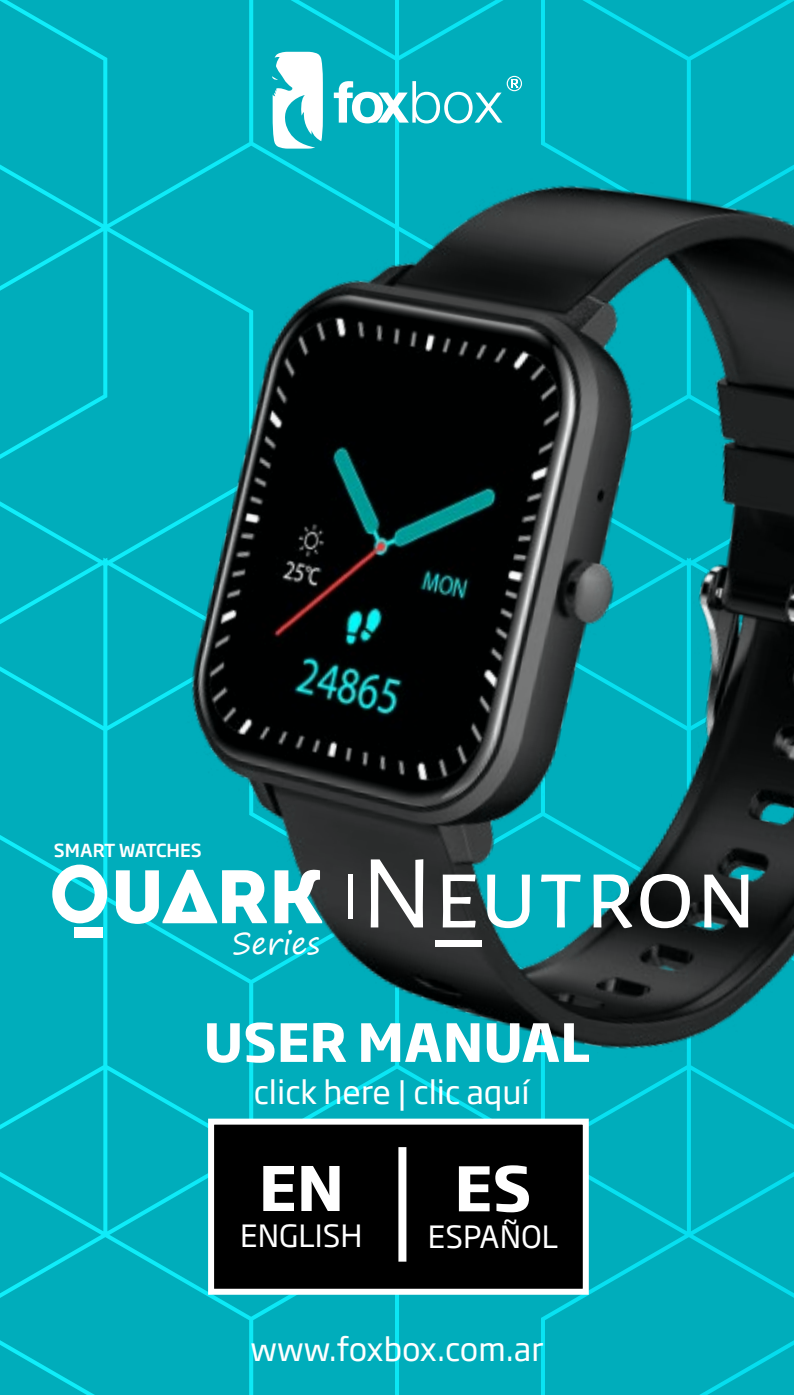
<style>
.page{position:relative;width:794px;height:1395px;background:#00adbb}
.page>*{position:absolute;margin:0;border:0;box-sizing:border-box;transform-origin:0 0}
.t1{font:700 60.4px "Soho Gothic Pro";color:#fff}
.t2{font:700 52px "Soho Gothic Pro";color:#fff}
.t3{font:32px "Soho Gothic Pro";color:#fff}
.t4{font:30.4px "Soho Gothic Pro";color:#fff}
.t5{font:30px "Segoe Print";color:#fff}
.t6{font:500 17.6px "Soho Gothic Pro";color:#fff}
</style>
<div class="page">
<svg style="left:272px;top:52px;width:51px;height:85px"></svg>
<svg style="left:334px;top:76px;width:188px;height:47px"></svg>
<img style="left:151px;top:137px;width:643px;height:974px">
<div style="left:208px;top:1118px;width:381px;height:176px;background:#000;border:6px solid #fff"></div>
<div style="left:398px;top:1147px;width:8px;height:114px;background:#fff"></div>
<div style="left:348px;top:874px;width:5px;height:45px;background:#fff"></div>
<svg style="left:52px;top:864px;width:55px;height:59px"></svg>
<div style="left:74px;top:927px;width:28px;height:11px;background:#fff"></div>
<svg style="left:274px;top:868px;width:48px;height:55px"></svg>
<svg style="left:116px;top:870px;width:151px;height:54px"></svg>
<svg style="left:371px;top:859px;width:52px;height:68px"></svg>
<svg style="left:443px;top:874px;width:32px;height:53px"></svg>
<svg style="left:487px;top:874px;width:43px;height:54px"></svg>
<svg style="left:541px;top:874px;width:39px;height:53px"></svg>
<svg style="left:593px;top:874px;width:39px;height:54px"></svg>
<svg style="left:640px;top:874px;width:50px;height:54px"></svg>
<svg style="left:704px;top:874px;width:44px;height:53px"></svg>
<div style="left:435px;top:940px;width:47px;height:6px;background:#fff"></div>
<p class="t6" style="left:54px;top:836px;width:149px">SMART WATCHES</p>
<p class="t5" style="left:232px;top:916px;width:89px">Series</p>
<h2 class="t2" style="left:203px;top:1001px;width:388px">USER MANUAL</h2>
<p class="t3" style="left:254px;top:1067px;width:277px">click here | clic aquí</p>
<h1 class="t1" style="left:259px;top:1140px;width:87px">EN</h1>
<p class="t4" style="left:240px;top:1212px;width:124px">ENGLISH</p>
<h1 class="t1" style="left:454px;top:1141px;width:79px">ES</h1>
<p class="t4" style="left:428px;top:1213px;width:132px">ESPAÑOL</p>
<p class="t3" style="left:250px;top:1324px;width:294px">www.foxbox.com.ar</p>
</div>
